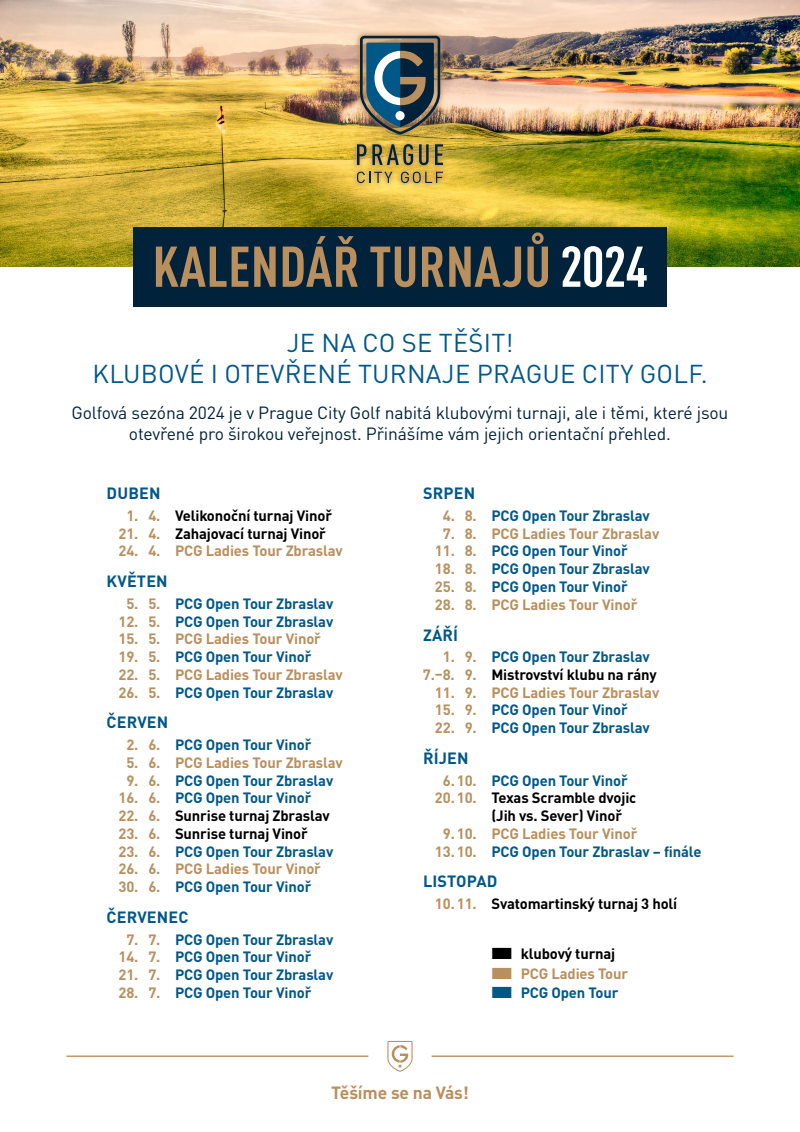
<style>
.page{position:relative;width:800px;height:1132px;background:#fff}
.page>*{position:absolute;margin:0;border:0;box-sizing:border-box;transform-origin:0 0}
.t1{font:700 condensed 56.5px "DIN Pro";letter-spacing:.005em;color:#b98f5e}
.t2{font:25.56px/30.9px "DIN Pro";letter-spacing:.01em;color:#005889;text-align:center}
.t3{font:17.5px/21px "DIN Pro";letter-spacing:-.01em;color:#00223a;text-align:center}
.t4{font:700 17.5px "DIN Pro";letter-spacing:-.01em;color:#b98f5e}
.t5{font:700 16.12px "DIN Pro";letter-spacing:.01em;color:#005889}
.t6{font:700 14.81px "DIN Pro";letter-spacing:-.01em;color:#005889}
.t7{font:700 14.81px/17.8px "DIN Pro";letter-spacing:-.01em;color:#b98f5e}
.t8{font:700 14.81px/17.8px "DIN Pro";letter-spacing:-.01em;color:#000}
.s1{color:#fff}
.s2{color:#b98f5e}
.s3{color:#005889}
</style>
<div class="page">
<svg style="left:387px;top:1040px;width:26px;height:31px"></svg>
<hr style="left:66px;top:1055px;width:302px;height:1px;background:#b98f5e">
<hr style="left:432px;top:1055px;width:302px;height:1px;background:#b98f5e">
<img style="left:0;top:0;width:800px;height:267px">
<div style="left:133px;top:227px;width:534px;height:79px;background:#00223a"></div>
<img style="left:351px;top:30px;width:98px;height:159px">
<img style="left:360px;top:36px;width:80px;height:99px">
<div style="left:395px;top:111px;width:10px;height:9px;background:#fff;border-radius:50%"></div>
<svg style="left:357px;top:144px;width:56px;height:21px"></svg>
<svg style="left:419px;top:144px;width:10px;height:21px"></svg>
<svg style="left:435px;top:144px;width:8px;height:21px"></svg>
<svg style="left:357px;top:172px;width:35px;height:11px"></svg>
<svg style="left:401px;top:172px;width:42px;height:11px"></svg>
<h1 class="t1" style="left:153px;top:224px;width:497px">KALENDÁŘ TURNAJŮ <span class="s1">2024</span></h1>
<h2 class="t2" style="left:93px;top:324px;width:617px">Je na co se těšit!<br>Klubové i otevřené turnaj e Prague City Golf.</h2>
<p class="t3" style="left:72px;top:400px;width:658px">Golfová sezóna 2024 je v Prague City Golf nabitá klubovými turnaji, ale i těmi, které jsou otevřené pro širokou veřejnost. Přinášíme vám jejich orientační přehled.</p>
<p class="t5" style="left:107px;top:480px;width:55px">Duben</p>
<p class="t8" style="left:126px;top:505px;width:207px"><span class="s2">1. 4.</span> Velikonoční turnaj Vinoř</p>
<p class="t8" style="left:119px;top:522px;width:209px"><span class="s2">21. 4.</span> Zahajovací turnaj Vinoř</p>
<p class="t7" style="left:119px;top:540px;width:226px">24. 4. PCG Ladies Tour Zbraslav</p>
<p class="t5" style="left:107px;top:568px;width:63px">květen</p>
<p class="t6" style="left:126px;top:591px;width:208px"><span class="s2">5. 5.</span> PCG Open Tour Zbraslav</p>
<p class="t6" style="left:119px;top:608px;width:216px"><span class="s2">12. 5.</span> PCG Open Tour Zbraslav</p>
<p class="t7" style="left:119px;top:628px;width:204px">15. 5. PCG Ladies Tour Vinoř</p>
<p class="t6" style="left:119px;top:644px;width:194px"><span class="s2">19. 5.</span> PCG Open Tour Vinoř</p>
<p class="t7" style="left:119px;top:663px;width:226px">22. 5. PCG Ladies Tour Zbraslav</p>
<p class="t6" style="left:119px;top:679px;width:216px"><span class="s2">26. 5.</span> PCG Open Tour Zbraslav</p>
<p class="t5" style="left:107px;top:709px;width:63px">červen</p>
<p class="t6" style="left:126px;top:732px;width:186px"><span class="s2">2. 6.</span> PCG Open Tour Vinoř</p>
<p class="t7" style="left:126px;top:751px;width:218px">5. 6. PCG Ladies Tour Zbraslav</p>
<p class="t6" style="left:126px;top:767px;width:208px"><span class="s2">9. 6.</span> PCG Open Tour Zbraslav</p>
<p class="t6" style="left:119px;top:785px;width:194px"><span class="s2">16. 6.</span> PCG Open Tour Vinoř</p>
<p class="t8" style="left:119px;top:805px;width:213px"><span class="s2">22. 6.</span> Sunrise turnaj Zbraslav</p>
<p class="t8" style="left:119px;top:822px;width:191px"><span class="s2">23. 6.</span> Sunrise turnaj Vinoř</p>
<p class="t6" style="left:119px;top:838px;width:216px"><span class="s2">23. 6.</span> PCG Open Tour Zbraslav</p>
<p class="t7" style="left:119px;top:858px;width:204px">26. 6. PCG Ladies Tour Vinoř</p>
<p class="t6" style="left:119px;top:874px;width:194px"><span class="s2">30. 6.</span> PCG Open Tour Vinoř</p>
<p class="t5" style="left:107px;top:903px;width:81px">červenec</p>
<p class="t6" style="left:126px;top:926px;width:208px"><span class="s2">7. 7.</span> PCG Open Tour Zbraslav</p>
<p class="t6" style="left:119px;top:944px;width:194px"><span class="s2">14. 7.</span> PCG Open Tour Vinoř</p>
<p class="t6" style="left:119px;top:962px;width:216px"><span class="s2">21. 7.</span> PCG Open Tour Zbraslav</p>
<p class="t6" style="left:119px;top:979px;width:194px"><span class="s2">28. 7.</span> PCG Open Tour Vinoř</p>
<p class="t5" style="left:423px;top:480px;width:54px">srpen</p>
<p class="t6" style="left:443px;top:503px;width:208px"><span class="s2">4. 8.</span> PCG Open Tour Zbraslav</p>
<p class="t7" style="left:443px;top:522px;width:218px">7. 8. PCG Ladies Tour Zbraslav</p>
<p class="t6" style="left:435px;top:538px;width:194px"><span class="s2">11. 8.</span> PCG Open Tour Vinoř</p>
<p class="t6" style="left:435px;top:556px;width:216px"><span class="s2">18. 8.</span> PCG Open Tour Zbraslav</p>
<p class="t6" style="left:435px;top:574px;width:194px"><span class="s2">25. 8.</span> PCG Open Tour Vinoř</p>
<p class="t7" style="left:435px;top:593px;width:204px">28. 8. PCG Ladies Tour Vinoř</p>
<p class="t5" style="left:423px;top:621px;width:37px">září</p>
<p class="t8" style="left:423px;top:646px;width:235px;text-indent:20px"><span class="s2">1. 9.</span> <span class="s3">PCG Open Tour Zbraslav<br></span><span class="s2">7.–8. 9.</span> Mistrovství klubu na rány</p>
<p class="t7" style="left:435px;top:681px;width:226px">11. 9. PCG Ladies Tour Zbraslav</p>
<p class="t6" style="left:435px;top:697px;width:194px"><span class="s2">15. 9.</span> PCG Open Tour Vinoř</p>
<p class="t6" style="left:435px;top:715px;width:216px"><span class="s2">22. 9.</span> PCG Open Tour Zbraslav</p>
<p class="t5" style="left:423px;top:744px;width:47px">říjen</p>
<p class="t6" style="left:443px;top:767px;width:186px"><span class="s2">6.10.</span> PCG Open Tour Vinoř</p>
<p class="t8" style="left:435px;top:787px;width:203px"><span class="s2">20.10.</span> Texas Scramble dvojic</p>
<p class="t8" style="left:491px;top:805px;width:132px">(Jih vs. Sever) Vinoř</p>
<p class="t7" style="left:435px;top:822px;width:268px;text-indent:8px">9.10. PCG Ladies Tour Vinoř<br>13.10. <span class="s3">PCG Open Tour Zbraslav – finále</span></p>
<p class="t5" style="left:423px;top:868px;width:26px">listop</p>
<p class="t5" style="left:476px;top:868px;width:20px">ad</p>
<p class="t8" style="left:435px;top:892px;width:244px"><span class="s2">10.11.</span> Svatomartinský turnaj 3 holí</p>
<p class="t8" style="left:491px;top:943px;width:126px">■ klubový turnaj</p>
<p class="t7" style="left:491px;top:962px;width:138px">■ PCG Ladies Tour</p>
<p class="t6" style="left:491px;top:980px;width:129px">■ PCG Open Tour</p>
<p class="t4" style="left:331px;top:1078px;width:139px">Těšíme se na Vás!</p>
</div>
